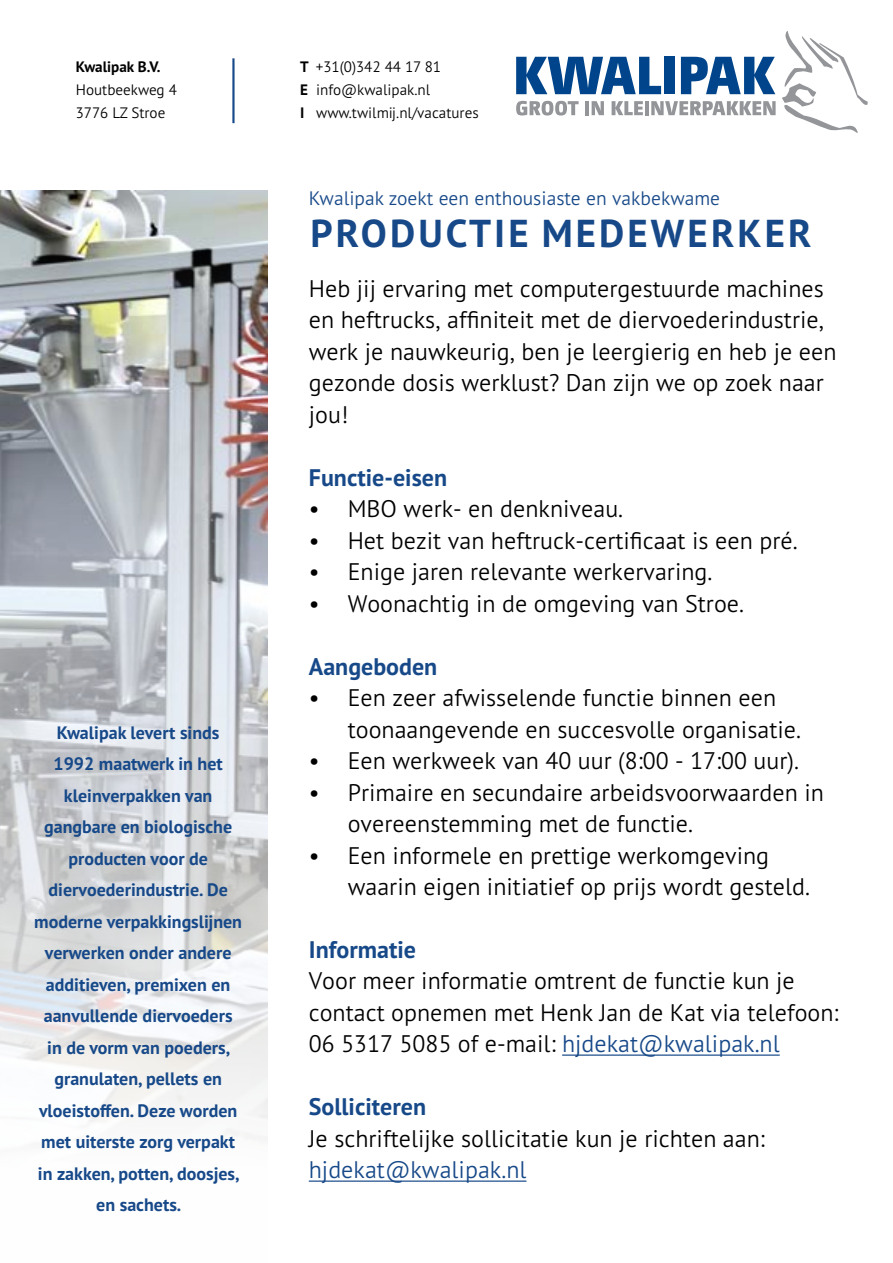
<style>
.page{position:relative;width:893px;height:1263px;background:#fff}
.page>*{position:absolute;margin:0;border:0;box-sizing:border-box;transform-origin:0 0}
.t1{font:700 38.85px "PT Sans Pro";letter-spacing:.08em;color:#174989}
.t2{font:300 24px/31.5px "PT Sans Pro";color:#000}
.t3{font:700 24px "PT Sans Pro";color:#174989}
.t4{font:300 24px "PT Sans Pro";color:#174989}
.t5{font:300 19.5px "PT Sans Pro";color:#174989}
.t6{font:700 18px/31.5px "PT Sans Pro";color:#174989;text-align:center}
.t7{font:300 15.15px/23.1px "PT Sans Pro";color:#000}
.t8{font:700 15.15px "PT Sans Pro";color:#000}
.s1{font-weight:700}
.s2{color:#174989}
</style>
<div class="page">
<svg style="left:782px;top:31px;width:86px;height:101px"></svg>
<svg style="left:516px;top:57px;width:145px;height:37px"></svg>
<div style="left:664px;top:57px;width:11px;height:37px;background:#00458b"></div>
<svg style="left:681px;top:57px;width:94px;height:37px"></svg>
<svg style="left:516px;top:101px;width:63px;height:15px"></svg>
<hr style="left:585px;top:101px;width:4px;height:14px;background:#939598">
<svg style="left:592px;top:101px;width:12px;height:14px"></svg>
<svg style="left:612px;top:101px;width:31px;height:14px"></svg>
<hr style="left:645px;top:101px;width:4px;height:14px;background:#939598">
<svg style="left:651px;top:101px;width:125px;height:14px"></svg>
<img style="left:0;top:190px;width:268px;height:948px">
<hr style="left:232px;top:58px;width:3px;height:65px;background:#174989">
<hr style="left:562px;top:1054px;width:218px;height:2px;background:#174989">
<hr style="left:309px;top:1180px;width:217px;height:2px;background:#174989">
<p class="t8" style="left:76px;top:56px;width:86px">Kwalipak B.V.</p>
<p class="t7" style="left:76px;top:77px;width:103px">Houtbeekweg 4<br>3776 LZ Stroe</p>
<p class="t6" style="left:34px;top:716px;width:209px">Kwalipak levert sinds<br>1992 maatwerk in het kleinverpakken van gangbare en biologische producten voor de diervoederindustrie. De moderne verpakkingslijnen verwerken onder andere additieven, premixen en aanvullende diervoeders in de vorm van poeders, granulaten, pellets en vloeistoffen. Deze worden met uiterste zorg verpakt in zakken, potten, doosjes, en sachets.</p>
<p class="t7" style="left:300px;top:54px;width:180px"><span class="s1">T</span> +31(0)342 44 17 81<br><span class="s1">E</span> info@kwalipak.nl<br><span class="s1">I</span> www.twilmij.nl/vacatures</p>
<p class="t5" style="left:309px;top:186px;width:413px">Kwalipak zoekt een enthousiaste en vakbekwame</p>
<h1 class="t1" style="left:310px;top:208px;width:503px">PRODUCTIE MEDEWERKER</h1>
<p class="t2" style="left:309px;top:272px;width:529px">Heb jij ervaring met computergestuurde machines en heftrucks, affiniteit met de diervoederindustrie, werk je nauwkeurig, ben je leergierig en heb je een gezonde dosis werklust? Dan zijn we op zoek naar jou!</p>
<p class="t3" style="left:309px;top:461px;width:140px">Functie-eisen</p>
<p class="t2" style="left:309px;top:492px;width:316px">• MBO werk- en denkniveau.</p>
<p class="t2" style="left:309px;top:524px;width:490px">• Het bezit van heftruck-certificaat is een pré.</p>
<p class="t2" style="left:309px;top:555px;width:405px">• Enige jaren relevante werkervaring.</p>
<p class="t2" style="left:309px;top:587px;width:437px">• Woonachtig in de omgeving van Stroe.</p>
<p class="t3" style="left:309px;top:650px;width:130px">Aangeboden</p>
<p class="t2" style="left:348px;top:681px;width:455px;text-indent:-39px">• Een zeer afwisselende functie binnen een toonaangevende en succesvolle organisatie.</p>
<p class="t2" style="left:309px;top:744px;width:492px">• Een werkweek van 40 uur (8:00 - 17:00 uur).</p>
<p class="t2" style="left:348px;top:776px;width:478px;text-indent:-39px">• Primaire en secundaire arbeidsvoorwaarden in overeenstemming met de functie.</p>
<p class="t2" style="left:348px;top:839px;width:464px;text-indent:-39px">• Een informele en prettige werkomgeving waarin eigen initiatief op prijs wordt gesteld.</p>
<p class="t3" style="left:309px;top:934px;width:109px">Informatie</p>
<p class="t2" style="left:309px;top:964px;width:531px">Voor meer informatie omtrent de functie kun je contact opnemen met Henk Jan de Kat via telefoon:<br>06 5317 5085 of e-mail: <span class="s2">hjdekat@kwalipak.nl</span></p>
<p class="t3" style="left:309px;top:1091px;width:119px">Solliciteren</p>
<p class="t2" style="left:309px;top:1122px;width:458px">Je schriftelijke sollicitatie kun je richten aan:</p>
<p class="t4" style="left:309px;top:1154px;width:219px">hjdekat@kwalipak.nl</p>
</div>
